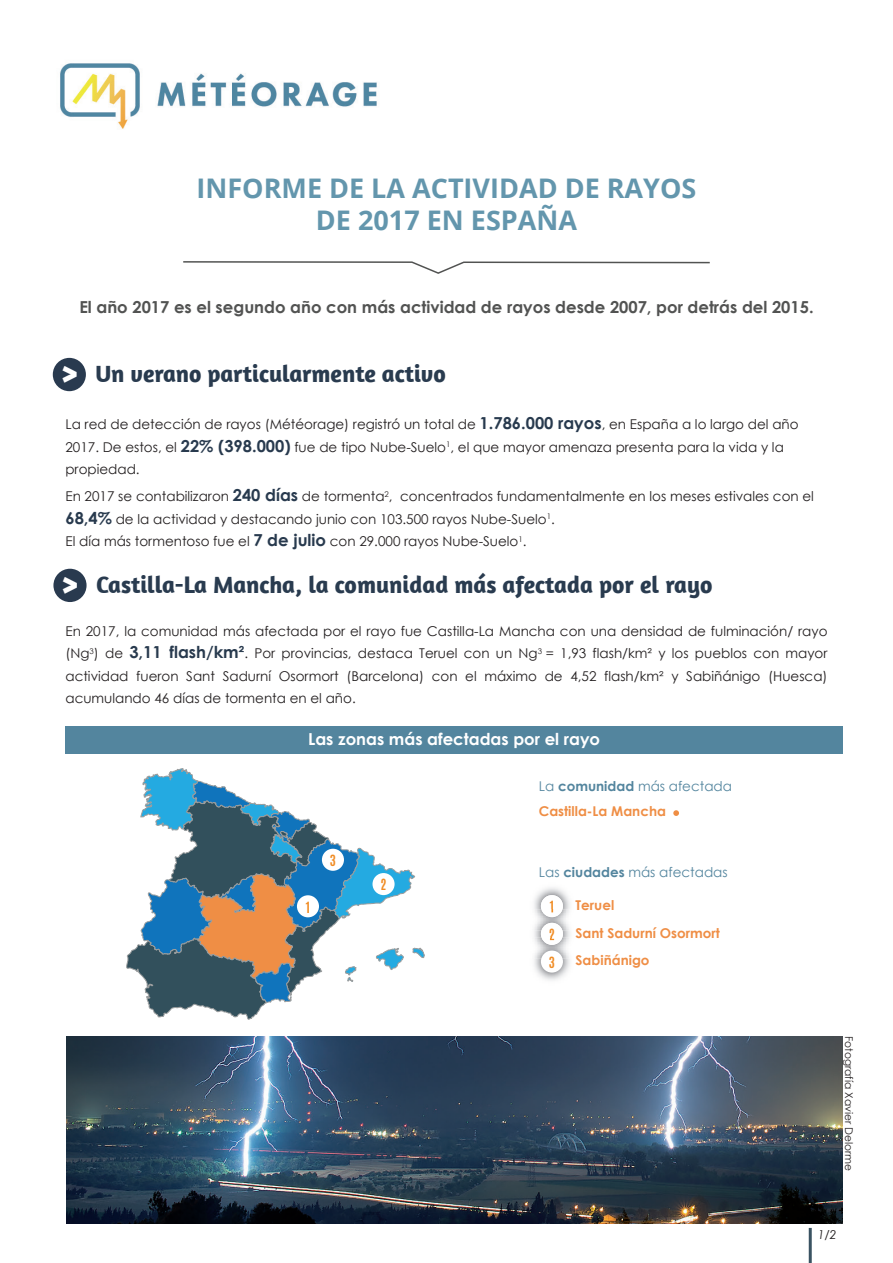
<style>
.page{position:relative;width:893px;height:1263px;background:#fff}
.page>*{position:absolute;margin:0;border:0;box-sizing:border-box;transform-origin:0 0}
.t1{font:700 27px/32.4px "Open Sans";color:#6396ad;text-align:center}
.t2{font:700 24px "Amaranth";color:#293b4f}
.t3{font:700 16.5px "Century Gothic";color:#525352}
.t4{font:700 16.5px "Century Gothic";color:#fff}
.t5{font:13.5px/22.5px "Century Gothic";color:#231f20}
.t6{font:700 13.5px/27.6px "Century Gothic";color:#ef8e45}
.t7{font:13.5px "Century Gothic";color:#53859e}
.t8{font:700 12.9px/27.8px "Antonio";color:#f08c24}
.t9{font:italic 12.3px "Century Gothic";color:#231f20}
.t10{font:10.65px "Century Gothic";color:#231f20}
.s1{font-size:36px;color:#fff}
.s2{color:#283a4e}
.s3{font-weight:700;font-size:16.5px;color:#283a4e}
.s4{font-weight:400;color:#53859e}
.s5{color:#53859e}
.s6{font-weight:700}
</style>
<div class="page">
<img style="left:60px;top:63px;width:317px;height:66px">
<hr style="left:809px;top:1228px;width:3px;height:35px;background:#3a5362">
<img style="left:67px;top:1037px;width:776px;height:186px">
<svg style="left:183px;top:261px;width:527px;height:13px"></svg>
<div style="left:53px;top:569px;width:34px;height:33px;background:#293a4f;border-radius:50%"></div>
<div style="left:53px;top:358px;width:33px;height:33px;background:#293a4f;border-radius:50%"></div>
<div style="left:66px;top:726px;width:777px;height:28px;background:#53859e"></div>
<svg style="left:127px;top:769px;width:297px;height:250px"></svg>
<div style="left:372px;top:873px;width:23px;height:22px;background:#fff;border-radius:50%"></div>
<div style="left:297px;top:895px;width:22px;height:22px;background:#fff;border-radius:50%"></div>
<img style="left:534px;top:887px;width:36px;height:22px">
<div style="left:541px;top:895px;width:22px;height:22px;background:#fff;border-radius:50%"></div>
<div style="left:322px;top:849px;width:22px;height:22px;background:#fff;border-radius:50%"></div>
<img style="left:534px;top:930px;width:36px;height:8px">
<img style="left:534px;top:909px;width:35px;height:21px">
<img style="left:541px;top:909px;width:21px;height:8px">
<div style="left:541px;top:923px;width:22px;height:22px;background:#fff;border-radius:50%"></div>
<img style="left:534px;top:959px;width:36px;height:21px">
<img style="left:534px;top:938px;width:35px;height:21px">
<img style="left:542px;top:938px;width:20px;height:7px">
<div style="left:541px;top:950px;width:22px;height:22px;background:#fff;border-radius:50%"></div>
<svg style="left:673px;top:810px;width:6px;height:6px"></svg>
<h1 class="t1" style="left:196px;top:171px;width:501px">INFORME DE LA ACTIVIDAD DE RAYOS<br>DE 2017 EN ESPAÑA</h1>
<p class="t3" style="left:79px;top:294px;width:736px">El año 2017 es el segundo año con más actividad de rayos desde 2007, por detrás del 2015.</p>
<h2 class="t2" style="left:61px;top:359px;width:386px"><span class="s1">&gt;</span> Un v<span class="s2">erano</span> part<span class="s2">ic</span>ularmente activo</h2>
<p class="t5" style="left:65px;top:413px;width:735px">La red de detección de rayos (Météorage) registró un total de <span class="s3">1.786.000 rayos</span>, en España a lo largo del año<br>2017. De estos, el <span class="s3">22% (398.000)</span> fue de tipo Nube-Suelo<sup>1</sup>, el que mayor amenaza presenta para la vida y la propiedad.</p>
<p class="t5" style="left:65px;top:485px;width:750px">En 2017 se contabilizaron <span class="s3">240 días</span> de tormenta<sup>2</sup>, concentrados fundamentalmente en los meses estivales con el<br><span class="s3">68,4%</span> de la actividad y destacando junio con 103.500 rayos Nube-Suelo<sup>1</sup>.<br>El día más tormentoso fue el <span class="s3">7 de julio</span> con 29.000 rayos Nube-Suelo<sup>1</sup>.</p>
<h2 class="t2" style="left:62px;top:570px;width:652px"><span class="s1">&gt;</span> Castilla-La Mancha, la comunidad más afectada por el rayo</h2>
<p class="t5" style="left:65px;top:619px;width:764px;text-align:justify">En 2017, la comunidad más afectada por el rayo fue Castilla-La Mancha con una densidad de fulminación/ rayo (Ng<sup>3</sup>) de <span class="s3">3,11 flash/km²</span>. Por provincias, destaca Teruel con un Ng<sup>3</sup> = 1,93 flash/km² y los pueblos con mayor actividad fueron Sant Sadurní Osormort (Barcelona) con el máximo de 4,52 flash/km² y Sabiñánigo (Huesca) acumulando 46 días de tormenta en el año.</p>
<p class="t4" style="left:308px;top:727px;width:294px">Las zonas más afectadas por el rayo</p>
<p class="t8" style="left:330px;top:847px;width:8px">3</p>
<p class="t8" style="left:381px;top:871px;width:7px">2</p>
<p class="t6" style="left:539px;top:773px;width:195px;line-height:24.8px"><span class="s4">La</span> <span class="s5">comunidad</span> <span class="s4">más afectada<br></span>Castilla-La Mancha</p>
<p class="t7" style="left:539px;top:863px;width:190px">Las <span class="s6">ciudades</span> más afectadas</p>
<p class="t8" style="left:306px;top:893px;width:6px">1</p>
<p class="t8" style="left:550px;top:893px;width:6px">1</p>
<p class="t8" style="left:549px;top:921px;width:8px">2<br>3</p>
<p class="t6" style="left:576px;top:891px;width:146px">Teruel<br>Sant Sadurní Osormort<br>Sabiñánigo</p>
<p class="t10" style="left:857px;top:1036px;width:137px;rotate:90deg">Fotografía Xavier Delorme</p>
<p class="t9" style="left:818px;top:1226px;width:20px">1/2</p>
</div>
